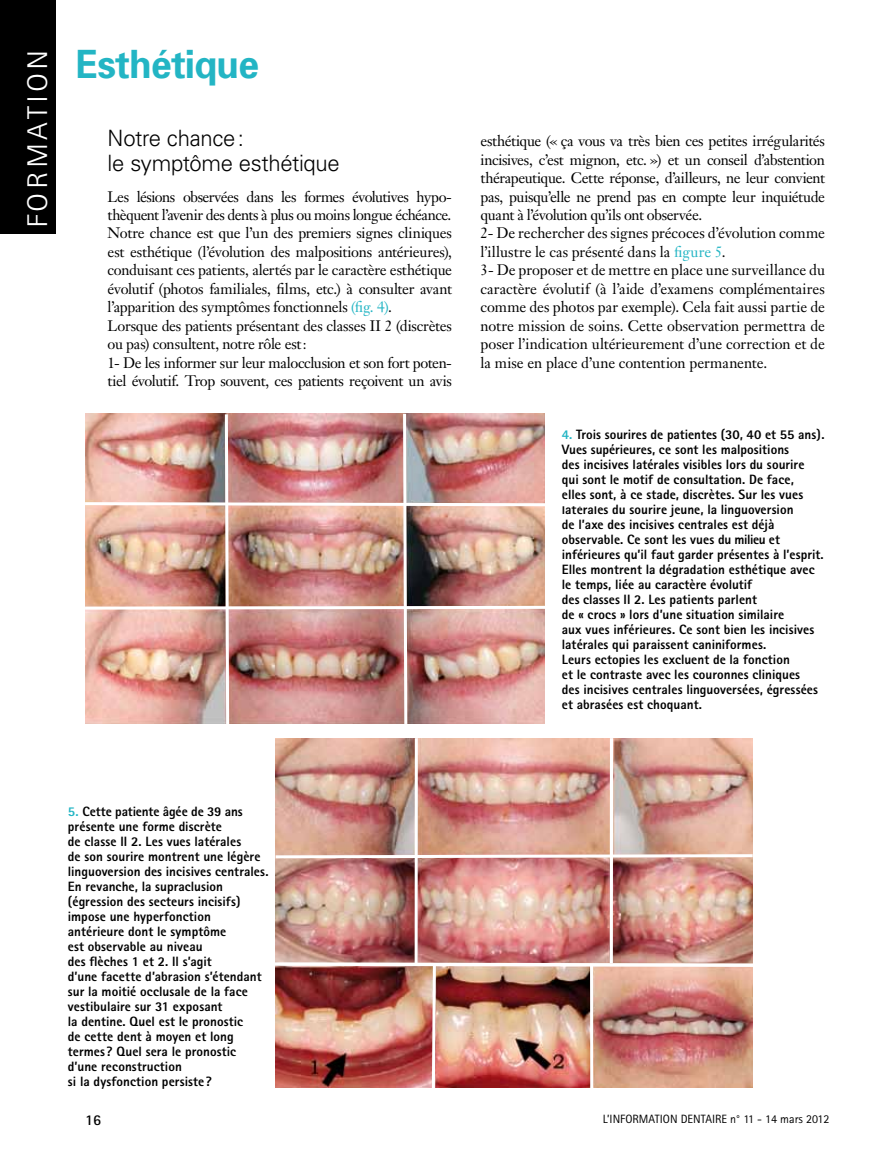
<style>
.page{position:relative;width:893px;height:1149px;background:#fff}
.page>*{position:absolute;margin:0;border:0;box-sizing:border-box;transform-origin:0 0}
.t1{font:700 39px "Univers";letter-spacing:-.02em;color:#23b5c4;scale:.95 1}
.t2{font:300 28.5px "Rotis Sans Serif";letter-spacing:.1em;color:#fff;scale:1.16 1}
.t3{font:300 22.5px/24.8px "Univers";letter-spacing:-.015em;color:#000}
.t4{font:15px/18.5px "Janson Text";letter-spacing:-.015em;color:#000}
.t5{font:700 15px "Rotis Sans Serif";color:#000}
.t6{font:800 13.5px/15px "Rotis Sans Serif";letter-spacing:.005em;color:#000}
.t7{font:12px "Rotis Sans Serif";color:#000}
.s1{color:#23b5c4}
</style>
<div class="page">
<div style="left:0;top:0;width:55px;height:234px;background:#000"></div>
<img style="left:276px;top:738px;width:477px;height:222px">
<img style="left:85px;top:413px;width:460px;height:311px">
<hr style="left:415px;top:738px;width:3px;height:226px;background:#fff">
<svg style="left:275px;top:852px;width:478px;height:7px"></svg>
<hr style="left:610px;top:738px;width:3px;height:224px;background:#fff">
<img style="left:275px;top:960px;width:478px;height:128px">
<h2 class="t2" style="left:21px;top:228px;width:156px;rotate:-90deg">formation</h2>
<h1 class="t1" style="left:76px;top:40px;width:194px">Esthétique</h1>
<h3 class="t3" style="left:108px;top:126px;width:234px">Notre chance:<br>le symptôme esthétique</h3>
<p class="t4" style="left:108px;top:187px;width:346px">Les lésions observées dans les formes évolutives hypo&shy;thèquent l’avenir des dents à plus ou moins longue échéance.<br>Notre chance est que l’un des premiers signes cliniques est esthétique (l’évolution des malpositions antérieures), conduisant ces patients, alertés par le caractère esthétique évolutif (photos familiales, films, etc.) à consulter avant l’apparition des symptômes fonctionnels <span class="s1">(fig. 4)</span>.<br>Lorsque des patients présentant des classes II 2 (discrètes ou pas) consultent, notre rôle est:<br>1- De les informer sur leur malocclusion et son fort poten&shy;tiel évolutif. Trop souvent, ces patients reçoivent un avis</p>
<p class="t4" style="left:480px;top:131px;width:346px">esthétique (« ça vous va très bien ces petites irrégularités incisives, c’est mignon, etc. ») et un conseil d’abstention thérapeutique. Cette réponse, d’ailleurs, ne leur convient pas, puisqu’elle ne prend pas en compte leur inquiétude quant à l’évolution qu’ils ont observée.<br>2- De rechercher des signes précoces d’évolution comme l’illustre le cas présenté dans la <span class="s1">figure 5</span>.<br>3- De proposer et de mettre en place une surveillance du caractère évolutif (à l’aide d’examens complémentaires comme des photos par exemple). Cela fait aussi partie de notre mission de soins. Cette observation permettra de poser l’indication ultérieurement d’une correction et de la mise en place d’une contention permanente.</p>
<p class="t6" style="left:562px;top:426px;width:264px"><span class="s1">4.</span> Trois sourires de patientes (30, 40 et 55 ans).<br>Vues supérieures, ce sont les malpositions<br>des incisives latérales visibles lors du sourire qui sont le motif de consultation. De face,<br>elles sont, à ce stade, discrètes. Sur les vues latérales du sourire jeune, la linguoversion<br>de l’axe des incisives centrales est déjà observable. Ce sont les vues du milieu et inférieures qu’il faut garder présentes à l’esprit.<br>Elles montrent la dégradation esthétique avec le temps, liée au caractère évolutif<br>des classes II 2. Les patients parlent<br>de « crocs » lors d’une situation similaire<br>aux vues inférieures. Ce sont bien les incisives latérales qui paraissent caniniformes.<br>Leurs ectopies les excluent de la fonction<br>et le contraste avec les couronnes cliniques<br>des incisives centrales linguoversées, égressées et abrasées est choquant.</p>
<p class="t6" style="left:68px;top:803px;width:202px"><span class="s1">5.</span> Cette patiente âgée de 39 ans présente une forme discrète<br>de classe II 2. Les vues latérales<br>de son sourire montrent une légère linguoversion des incisives centrales.<br>En revanche, la supraclusion (égression des secteurs incisifs) impose une hyperfonction antérieure dont le symptôme<br>est observable au niveau<br>des flèches 1 et 2. Il s’agit<br>d’une facette d’abrasion s’étendant sur la moitié occlusale de la face vestibulaire sur 31 exposant<br>la dentine. Quel est le pronostic<br>de cette dent à moyen et long termes? Quel sera le pronostic d’une reconstruction<br>si la dysfonction persiste ?</p>
<p class="t5" style="left:85px;top:1110px;width:18px">16</p>
<p class="t7" style="left:603px;top:1111px;width:228px">L’INFORMATION DENTAIRE n° 11 - 14 mars 2012</p>
</div>
